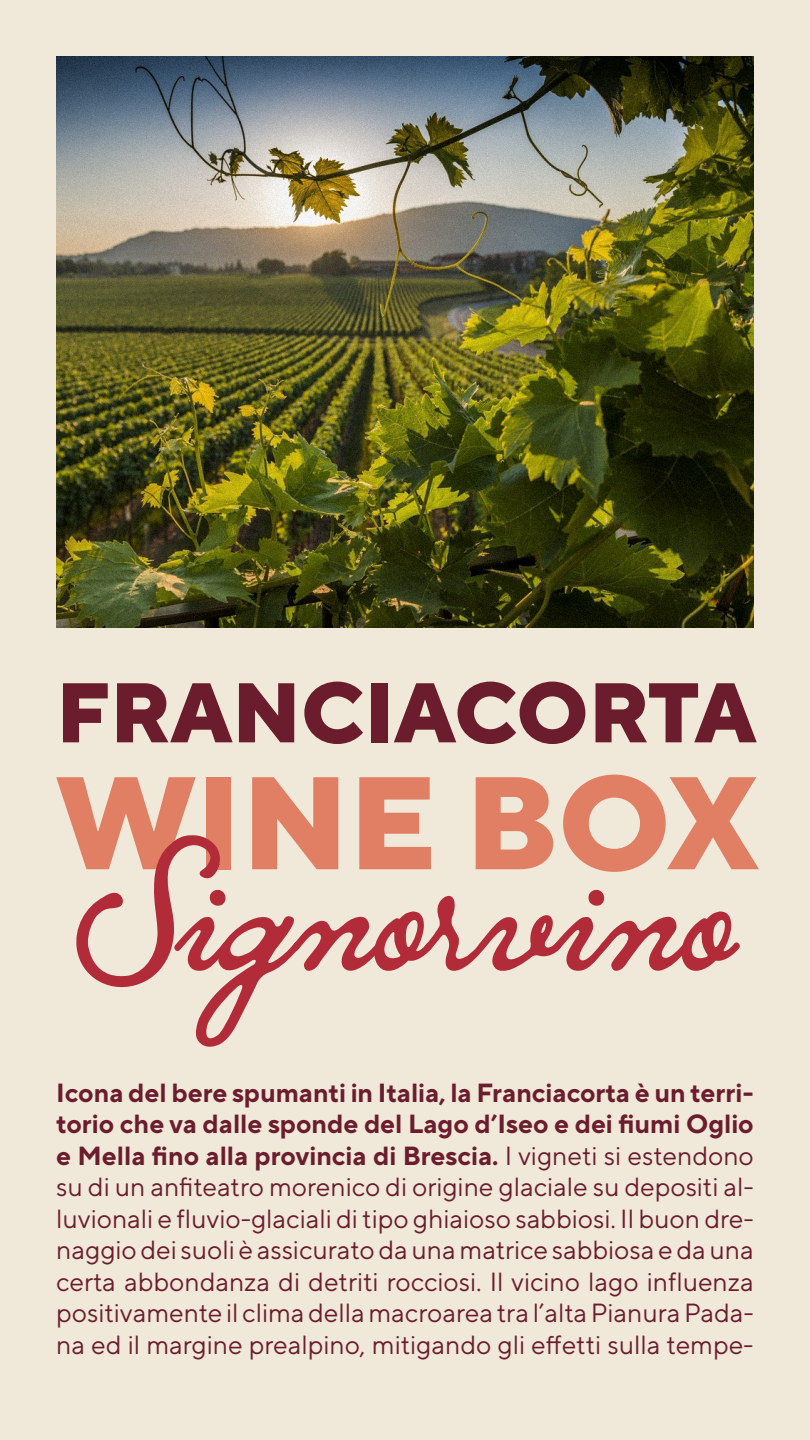
<style>
.page{position:relative;width:810px;height:1440px;background:#f0e8d9}
.page>*{position:absolute;margin:0;border:0;box-sizing:border-box;transform-origin:0 0}
.t1{font:179.25px "Luminaire Script";color:#b22b39}
.t2{font:800 131.48px "TT Norms Pro";color:#e17f64}
.t3{font:800 84.38px "TT Norms Pro";color:#6b1d2e}
.t4{font:26.25px/31.5px "TT Norms Pro";color:#6b1d2e;text-align:justify}
.s1{font-weight:700}
</style>
<div class="page">
<img style="left:56px;top:56px;width:698px;height:571px">
<h3 class="t3" style="left:56px;top:657px;width:702px">FRANCIACORTA</h3>
<h2 class="t2" style="left:56px;top:736px;width:703px">WINE BOX</h2>
<h1 class="t1" style="left:76px;top:778px;width:659px">Signorvino</h1>
<p class="t4" style="left:56px;top:1076px;width:699px"><span class="s1">Icona del bere spumanti in Italia, la Franciacorta è un terri&shy;torio che va dalle sponde del Lago d’Iseo e dei fiumi Oglio e Mella fino alla provincia di Brescia.</span> I vigneti si estendono su di un anfiteatro morenico di origine glaciale su depositi al&shy;luvionali e fluvio-glaciali di tipo ghiaioso sabbiosi. Il buon dre&shy;naggio dei suoli è assicurato da una matrice sabbiosa e da una certa abbondanza di detriti rocciosi. Il vicino lago influenza positivamente il clima della macroarea tra l’alta Pianura Pada&shy;na ed il margine prealpino, mitigando gli effetti sulla tempe-</p>
</div>
